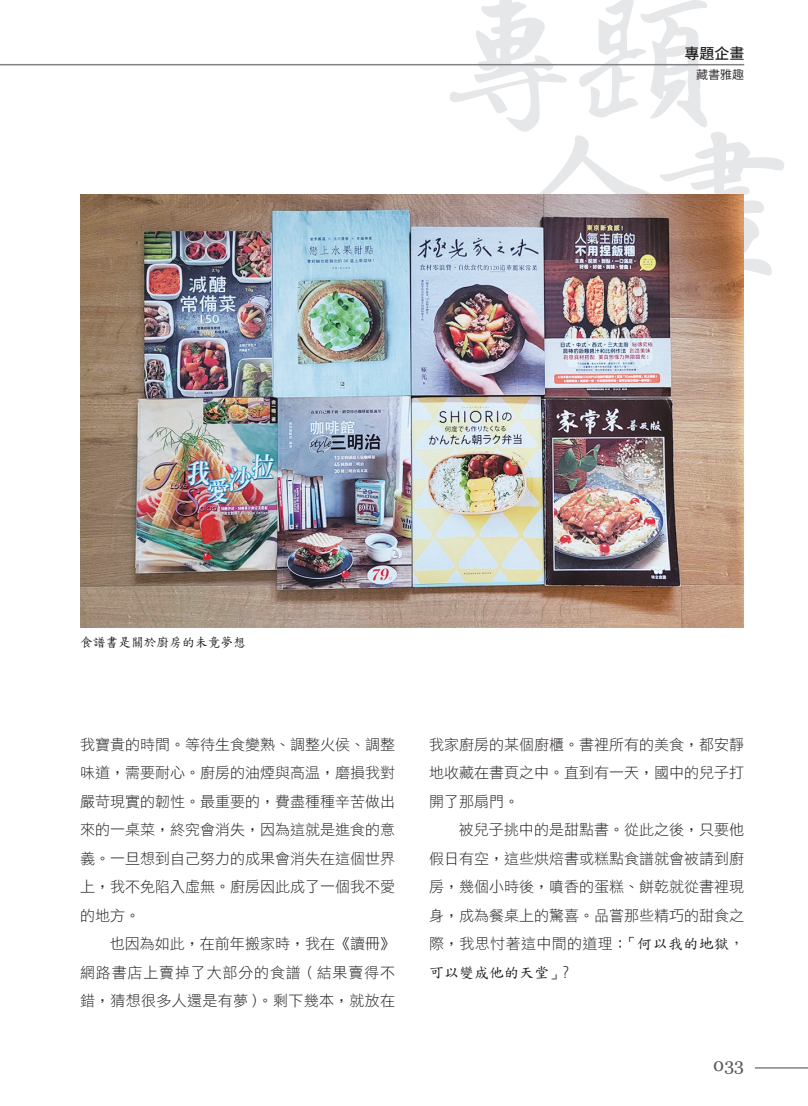
<style>
.page{position:relative;width:808px;height:1106px;background:#fff}
.page>*{position:absolute;margin:0;border:0;box-sizing:border-box;transform-origin:0 0}
.t1{font:18px "Georgia";color:#57585a}
.內文{font:15px/28.5px "DF Li Hei Lt WIN BF";color:#231f20;text-align:justify}
.t2{font:500 15px "Noto Sans CJ Ktc";color:#231f20}
.圖說{font:12.75px "DF Kai Shu SB Estd BF";color:#231f20}
.t3{font:600 12px "Noto Sans CJ Ktc";color:#231f20}
.s1{font-family:"DF Kai Shu SB Estd BF"}
</style>
<div class="page">
<svg style="left:449px;top:0;width:119px;height:132px"></svg>
<svg style="left:578px;top:0;width:130px;height:127px"></svg>
<hr style="left:0;top:64px;width:744px;height:1px;background:#808285">
<hr style="left:755px;top:1067px;width:53px;height:1px;background:#808285">
<svg style="left:523px;top:132px;width:261px;height:145px"></svg>
<img style="left:80px;top:195px;width:663px;height:432px">
<p class="t2" style="left:684px;top:45px;width:61px">專題企畫</p>
<p class="t3" style="left:696px;top:68px;width:49px">藏書雅趣</p>
<p class="圖說" style="left:80px;top:636px;width:167px">食譜書是關於廚房的未竟夢想</p>
<p class="內文" style="left:80px;top:729px;width:316px">我寶貴的時間。等待生食變熟、調整火侯、調整味道，需要耐心。廚房的油煙與高溫，磨損我對嚴苛現實的韌性。最重要的，費盡種種辛苦做出來的一桌菜，終究會消失，因為這就是進食的意義。一旦想到自己努力的成果會消失在這個世界上，我不免陷入虛無。廚房因此成了一個我不愛的地方。</p>
<p class="內文" style="left:80px;top:929px;width:316px;text-indent:30px">也因為如此，在前年搬家時，我在《讀冊》網路書店上賣掉了大部分的食譜（結果賣得不錯，猜想很多人還是有夢）。剩下幾本，就放在</p>
<p class="內文" style="left:429px;top:729px;width:316px">我家廚房的某個廚櫃。書裡所有的美食，都安靜地收藏在書頁之中。直到有一天，國中的兒子打開了那扇門。</p>
<p class="內文" style="left:429px;top:815px;width:317px;text-indent:30px">被兒子挑中的是甜點書。從此之後，只要他假日有空，這些烘焙書或糕點食譜就會被請到廚房，幾個小時後，噴香的蛋糕、餅乾就從書裡現身，成為餐桌上的驚喜。品嘗那些精巧的甜食之際，我思忖著這中間的道理：「<span class="s1">何以我的地獄，可以變成他的天堂</span>」？</p>
<p class="t1" style="left:713px;top:1054px;width:32px">033</p>
</div>
